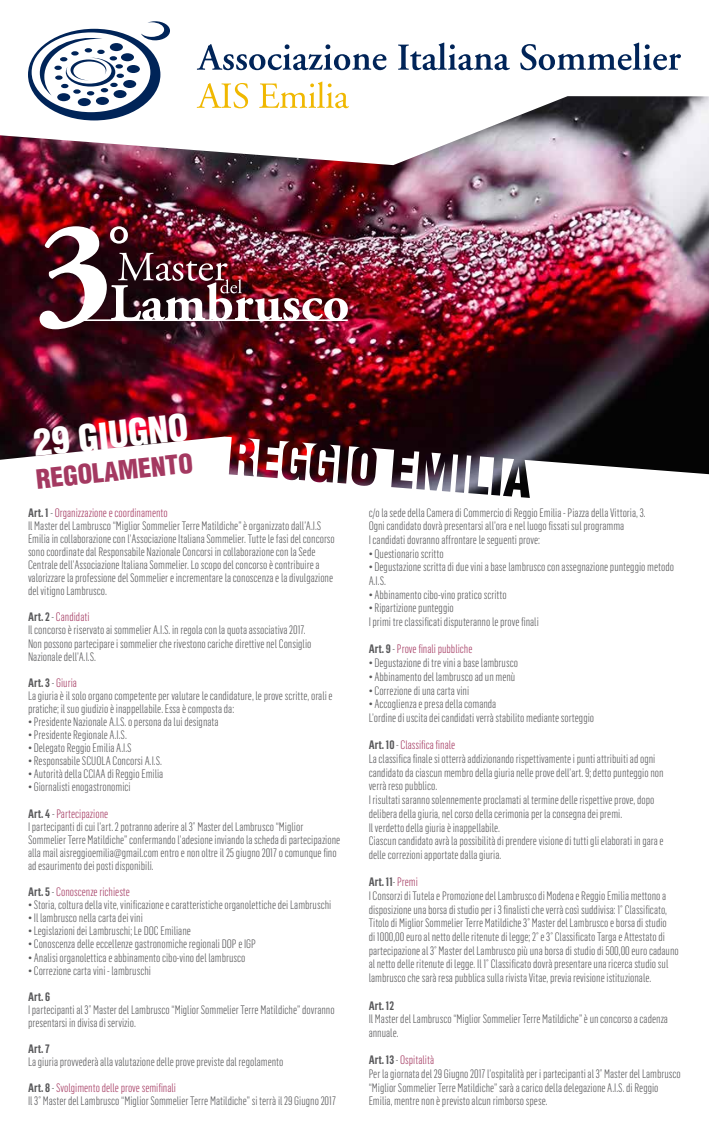
<style>
.page{position:relative;width:709px;height:1134px;background:#fff}
.page>*{position:absolute;margin:0;border:0;box-sizing:border-box;transform-origin:0 0}
.t1{font:900 condensed 36px "Helvetica";color:#fff}
.t2{font:900 condensed 26px "Helvetica";color:#a43961}
.t3{font:300 12px/13.7px "Flama Condensed";color:#58585a}
.t4{font:300 12px "Flama Condensed";color:#a43961}
.t5{font:600 12px "Flama Condensed";color:#58585a}
.s1{font-weight:600}
.s2{color:#a43961}
.s3{font-weight:600;color:#58585a}
.s4{color:#58585a}
</style>
<div class="page">
<img style="left:0;top:96px;width:709px;height:402px">
<img style="left:40px;top:226px;width:308px;height:103px">
<svg style="left:197px;top:44px;width:189px;height:26px"></svg>
<svg style="left:398px;top:43px;width:112px;height:27px"></svg>
<svg style="left:520px;top:43px;width:161px;height:27px"></svg>
<svg style="left:197px;top:83px;width:51px;height:25px"></svg>
<svg style="left:259px;top:82px;width:90px;height:26px"></svg>
<svg style="left:28px;top:21px;width:142px;height:99px"></svg>
<h1 class="t1" style="left:31px;top:420px;width:157px;rotate:-6deg">29 GIUGNO</h1>
<h2 class="t2" style="left:34px;top:463px;width:159px;rotate:-6deg">REGOLAMENTO</h2>
<p class="t3" style="left:28px;top:506px;width:308px;line-height:13.1px"><span class="s1">Art. 1</span> - <span class="s2">Organizzazione e coordinamento<br></span>Il Master del Lambrusco “Miglior Sommelier Terre Matildiche” è organizzato dall’A.I.S Emilia in collaborazione con l’Associazione Italiana Sommelier. Tutte le fasi del concorso sono coordinate dal Responsabile Nazionale Concorsi in collaborazione con la Sede Centrale dell’Associazione Italiana Sommelier. Lo scopo del concorso è contribuire a valorizzare la professione del Sommelier e incrementare la conoscenza e la divulgazione del vitigno Lambrusco.</p>
<p class="t3" style="left:28px;top:610px;width:285px;line-height:13.1px"><span class="s1">Art. 2</span> - <span class="s2">Candidati<br></span>Il concorso è riservato ai sommelier A.I.S. in regola con la quota associativa 2017.<br>Non possono partecipare i sommelier che rivestono cariche direttive nel Consiglio Nazionale dell’A.I.S.</p>
<p class="t3" style="left:28px;top:676px;width:306px;line-height:13.1px"><span class="s1">Art. 3</span> - <span class="s2">Giuria<br></span>La giuria è il solo organo competente per valutare le candidature, le prove scritte, orali e pratiche; il suo giudizio è inappellabile. Essa è composta da:</p>
<p class="t3" style="left:28px;top:714px;width:192px">• Presidente Nazionale A.I.S. o persona da lui designata</p>
<p class="t3" style="left:28px;top:728px;width:100px">• Presidente Regionale A.I.S.</p>
<p class="t3" style="left:28px;top:741px;width:105px">• Delegato Reggio Emilia A.I.S</p>
<p class="t3" style="left:28px;top:754px;width:135px">• Responsabile SCUOLA Concorsi A.I.S.</p>
<p class="t3" style="left:28px;top:767px;width:137px">• Autorità della CCIAA di Reggio Emilia</p>
<p class="t3" style="left:28px;top:774px;width:104px;line-height:26.2px">• Giornalisti enogastronomici<br><span class="s1">Art. 4</span> - <span class="s2">Partecipazione</span></p>
<p class="t3" style="left:28px;top:819px;width:314px;line-height:13.1px">I partecipanti di cui l’art. 2 potranno aderire al 3° Master del Lambrusco “Miglior Sommelier Terre Matildiche” confermando l’adesione inviando la scheda di partecipazione alla mail aisreggioemilia@gmail.com entro e non oltre il 25 giugno 2017 o comunque fino ad esaurimento dei posti disponibili.</p>
<p class="t4" style="left:28px;top:884px;width:103px"><span class="s3">Art. 5</span> <span class="s4">-</span> Conoscenze richieste</p>
<p class="t3" style="left:28px;top:898px;width:305px">• Storia, coltura della vite, vinificazione e caratteristiche organolettiche dei Lambruschi</p>
<p class="t3" style="left:28px;top:911px;width:116px">• Il lambrusco nella carta dei vini</p>
<p class="t3" style="left:28px;top:924px;width:164px">• Legislazioni dei Lambruschi; Le DOC Emiliane</p>
<p class="t3" style="left:28px;top:937px;width:229px">• Conoscenza delle eccellenze gastronomiche regionali DOP e IGP</p>
<p class="t3" style="left:28px;top:950px;width:219px">• Analisi organolettica e abbinamento cibo-vino del lambrusco</p>
<p class="t3" style="left:28px;top:963px;width:125px">• Correzione carta vini - lambruschi</p>
<p class="t5" style="left:28px;top:989px;width:24px">Art. 6</p>
<p class="t3" style="left:28px;top:1003px;width:308px;line-height:13.1px">I partecipanti al 3° Master del Lambrusco “Miglior Sommelier Terre Matildiche” dovranno presentarsi in divisa di servizio.</p>
<p class="t5" style="left:28px;top:1041px;width:23px">Art. 7</p>
<p class="t3" style="left:28px;top:1048px;width:257px;line-height:26.2px">La giuria provvederà alla valutazione delle prove previste dal regolamento<br><span class="s1">Art. 8</span> - <span class="s2">Svolgimento delle prove semifinali</span></p>
<p class="t3" style="left:28px;top:1094px;width:309px">Il 3° Master del Lambrusco “Miglior Sommelier Terre Matildiche” si terrà il 29 Giugno 2017</p>
<p class="t3" style="left:369px;top:505px;width:278px">c/o la sede della Camera di Commercio di Reggio Emilia - Piazza della Vittoria, 3.<br>Ogni candidato dovrà presentarsi all’ora e nel luogo fissati sul programma<br>I candidati dovranno affrontare le seguenti prove:</p>
<p class="t3" style="left:369px;top:546px;width:77px">• Questionario scritto</p>
<p class="t3" style="left:369px;top:560px;width:307px">• Degustazione scritta di due vini a base lambrusco con assegnazione punteggio metodo<br>A.I.S.</p>
<p class="t3" style="left:369px;top:587px;width:140px">• Abbinamento cibo-vino pratico scritto</p>
<p class="t3" style="left:369px;top:601px;width:172px">• Ripartizione punteggio<br>I primi tre classificati disputeranno le prove finali</p>
<p class="t4" style="left:369px;top:642px;width:105px"><span class="s3">Art. 9</span> <span class="s4">-</span> Prove finali pubbliche</p>
<p class="t3" style="left:369px;top:656px;width:151px">• Degustazione di tre vini a base lambrusco</p>
<p class="t3" style="left:369px;top:669px;width:148px">• Abbinamento del lambrusco ad un menù</p>
<p class="t3" style="left:369px;top:683px;width:102px">• Correzione di una carta vini</p>
<p class="t3" style="left:369px;top:697px;width:227px">• Accoglienza e presa della comanda<br>L’ordine di uscita dei candidati verrà stabilito mediante sorteggio</p>
<p class="t3" style="left:369px;top:738px;width:296px"><span class="s1">Art. 10</span> - <span class="s2">Classifica finale<br></span>La classifica finale si otterrà addizionando rispettivamente i punti attribuiti ad ogni candidato da ciascun membro della giuria nelle prove dell’art. 9; detto punteggio non verrà reso pubblico.<br>I risultati saranno solennemente proclamati al termine delle rispettive prove, dopo delibera della giuria, nel corso della cerimonia per la consegna dei premi.<br>Il verdetto della giuria è inappellabile.<br>Ciascun candidato avrà la possibilità di prendere visione di tutti gli elaborati in gara e delle correzioni apportate dalla giuria.</p>
<p class="t3" style="left:369px;top:875px;width:312px"><span class="s1">Art. 11</span>- <span class="s2">Premi<br></span>I Consorzi di Tutela e Promozione del Lambrusco di Modena e Reggio Emilia mettono a disposizione una borsa di studio per i 3 finalisti che verrà così suddivisa: 1° Classificato, Titolo di Miglior Sommelier Terre Matildiche 3° Master del Lambrusco e borsa di studio<br>di 1000,00 euro al netto delle ritenute di legge; 2° e 3° Classificato Targa e Attestato di partecipazione al 3° Master del Lambrusco più una borsa di studio di 500,00 euro cadauno al netto delle ritenute di legge. Il 1° Classificato dovrà presentare una ricerca studio sul lambrusco che sarà resa pubblica sulla rivista Vitae, previa revisione istituzionale.</p>
<p class="t5" style="left:369px;top:998px;width:27px">Art. 12</p>
<p class="t3" style="left:369px;top:1012px;width:301px">Il Master del Lambrusco “Miglior Sommelier Terre Matildiche” è un concorso a cadenza annuale.</p>
<p class="t3" style="left:369px;top:1053px;width:314px"><span class="s1">Art. 13</span> - <span class="s2">Ospitalità<br></span>Per la giornata del 29 Giugno 2017 l’ospitalità per i partecipanti al 3° Master del Lambrusco “Miglior Sommelier Terre Matildiche” sarà a carico della delegazione A.I.S. di Reggio Emilia, mentre non è previsto alcun rimborso spese.</p>
</div>
